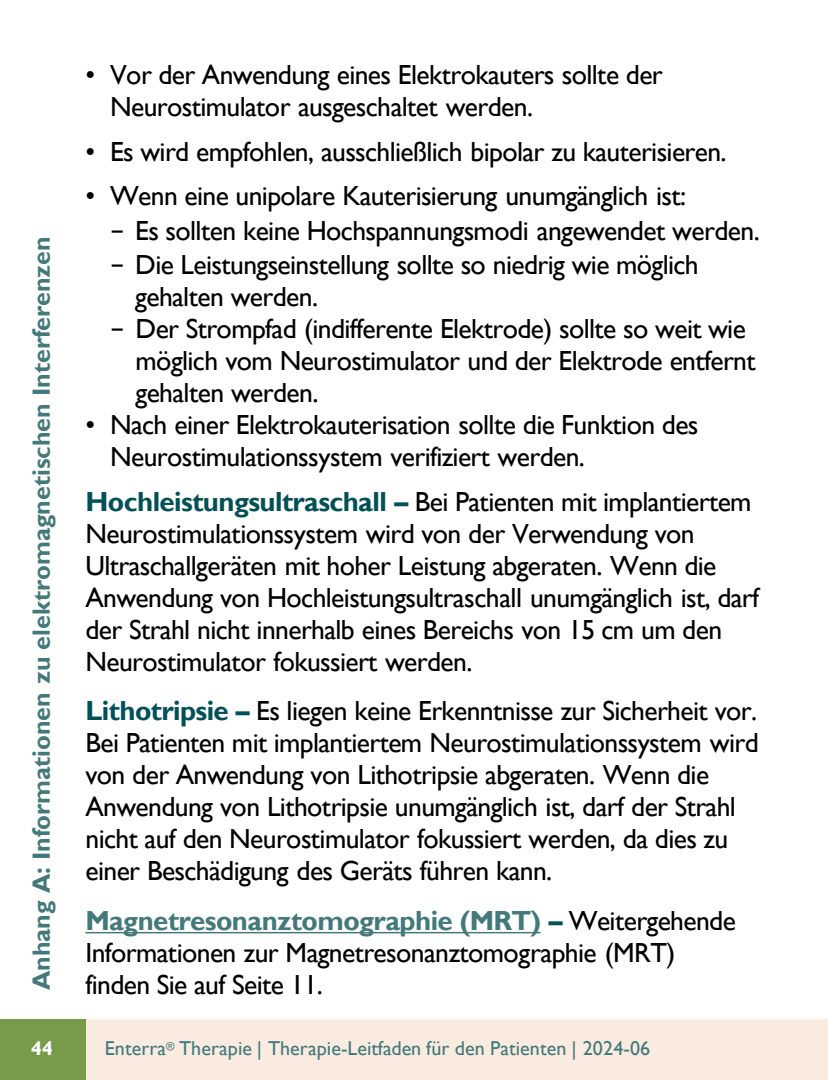
<style>
.page{position:relative;width:828px;height:1080px;background:#fff}
.page>*{position:absolute;margin:0;border:0;box-sizing:border-box;transform-origin:0 0}
.t1{font:27.5px/32px "Gill Sans";letter-spacing:-.02em;color:#000}
.t2{font:700 25px "Gill Sans";color:#44797b}
.t3{font:20px "Gill Sans";letter-spacing:.005em;color:#44797b}
.t4{font:700 20px "Gill Sans";color:#fff}
.s1{font-family:"Lucida Sans"}
.s2{font-weight:700;color:#035157}
.s3{font-weight:700;color:#44797b}
</style>
<div class="page">
<div style="left:86px;top:1020px;width:741px;height:60px;background:#f9ebe0"></div>
<div style="left:0;top:1020px;width:86px;height:60px;background:#789b4a"></div>
<svg style="left:85px;top:932px;width:455px;height:1px"></svg>
<p class="t2" style="left:26px;top:990px;width:755px;rotate:-90deg">Anhang A: Informationen zu elektromagnetischen Interferenzen</p>
<p class="t4" style="left:31px;top:1036px;width:24px">44</p>
<p class="t1" style="left:110px;top:59px;width:554px;text-indent:-25px">• Vor der Anwendung eines Elektrokauters sollte der<br>Neurostimulator ausgeschaltet werden.</p>
<p class="t1" style="left:85px;top:136px;width:642px">• Es wird empfohlen, ausschließlich bipolar zu kauterisieren.</p>
<p class="t1" style="left:85px;top:180px;width:602px">• Wenn eine unipolare Kauterisierung unumgänglich ist:</p>
<p class="t1" style="left:110px;top:215px;width:650px"><span class="s1">–</span> Es sollten keine Hochspannungsmodi angewendet werden.</p>
<p class="t1" style="left:135px;top:249px;width:565px;text-indent:-25px"><span class="s1">–</span> Die Leistungseinstellung sollte so niedrig wie möglich gehalten werden.</p>
<p class="t1" style="left:136px;top:313px;width:621px;text-indent:-25px"><span class="s1">–</span> Der Strompfad (indifferente Elektrode) sollte so weit wie möglich vom Neurostimulator und der Elektrode entfernt gehalten werden.</p>
<p class="t1" style="left:110px;top:409px;width:590px;text-indent:-25px">• Nach einer Elektrokauterisation sollte die Funktion des<br>Neurostimulationssystem verifiziert werden.</p>
<p class="t1" style="left:85px;top:486px;width:675px"><span class="s2">Hochleistungsultraschall –</span> Bei Patienten mit implantiertem Neurostimulationssystem wird von der Verwendung von Ultraschallgeräten mit hoher Leistung abgeraten. Wenn die Anwendung von Hochleistungsultraschall unumgänglich ist, darf der Strahl nicht innerhalb eines Bereichs von 15 cm um den Neurostimulator fokussiert werden.</p>
<p class="t1" style="left:85px;top:696px;width:674px"><span class="s2">Lithotripsie –</span> Es liegen keine Erkenntnisse zur Sicherheit vor.<br>Bei Patienten mit implantiertem Neurostimulationssystem wird von der Anwendung von Lithotripsie abgeraten. Wenn die Anwendung von Lithotripsie unumgänglich ist, darf der Strahl nicht auf den Neurostimulator fokussiert werden, da dies zu einer Beschädigung des Geräts führen kann.</p>
<p class="t1" style="left:85px;top:905px;width:652px"><span class="s3">Magnetresonanztomographie (MRT)</span> <span class="s2">–</span> Weitergehende<br>Informationen zur Magnetresonanztomographie (MRT) finden Sie auf Seite 11.</p>
<p class="t3" style="left:105px;top:1037px;width:546px">Enterra<sup>®</sup> Therapie | Therapie-Leitfaden für den Patienten | 2024-06</p>
</div>
